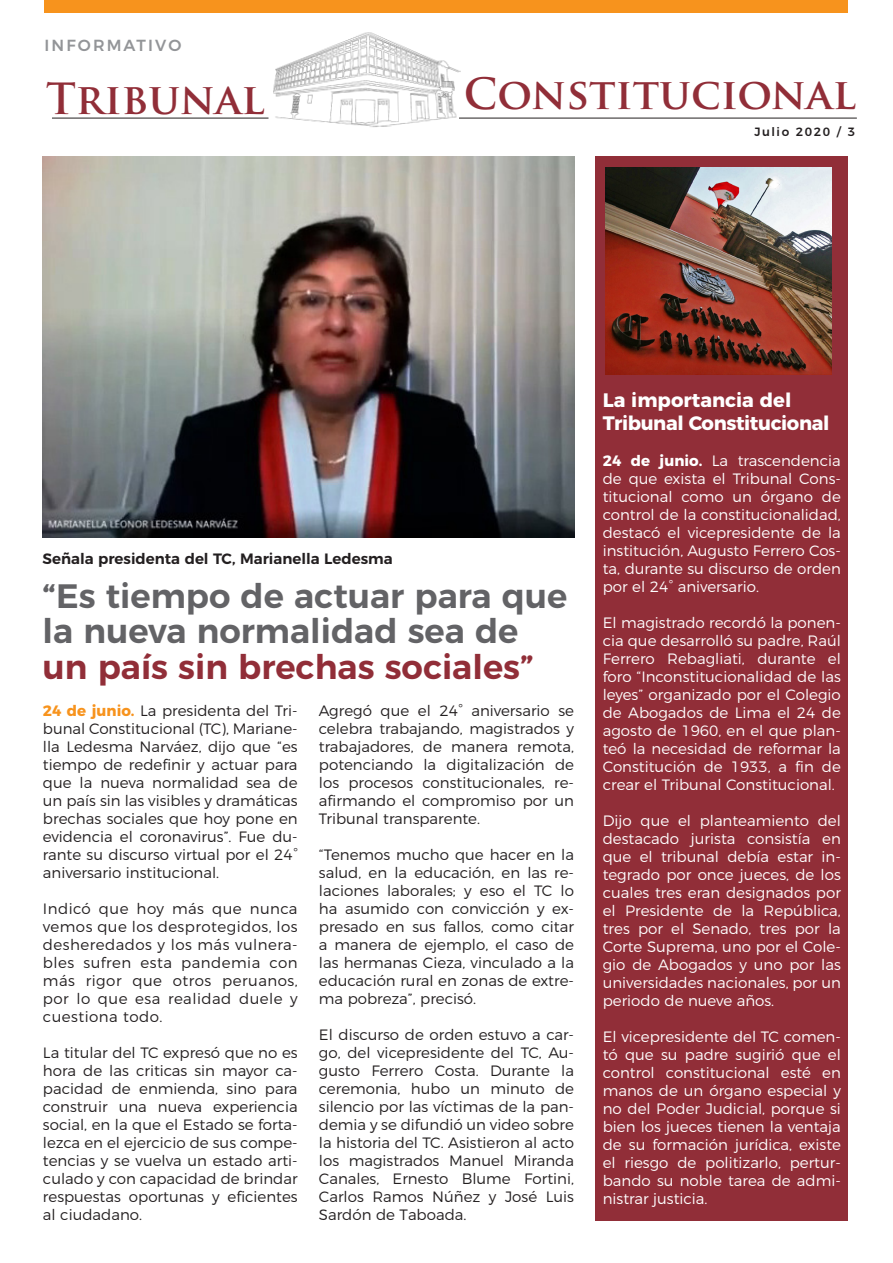
<style>
.page{position:relative;width:893px;height:1263px;background:#fff}
.page>*{position:absolute;margin:0;border:0;box-sizing:border-box;transform-origin:0 0}
.t1{font:700 42px "Trajan Pro";color:#912e38}
.t2{font:600 33.9px/35.2px "Montserrat";color:#636366}
.t3{font:600 33.9px "Montserrat";color:#912e38}
.t4{font:700 19.5px "Montserrat";letter-spacing:-.02em;color:#fff}
.t5{font:700 19.5px "Montserrat";color:#fff}
.t6{font:500 16.05px "Montserrat";letter-spacing:.13em;color:#939598}
.t7{font:300 15px/18px "Montserrat";color:#231f20;text-align:justify}
.t8{font:300 15px/18px "Montserrat";color:#fff;text-align:justify}
.t9{font:600 15px "Montserrat";color:#231f20}
.t10{font:500 12px "Montserrat";letter-spacing:.13em;color:#231f20}
.s1{font-weight:700;color:#f7931d}
.s2{font-weight:700}
</style>
<div class="page">
<img style="left:273px;top:32px;width:189px;height:95px">
<hr style="left:459px;top:118px;width:398px;height:1px;background:#231f20">
<hr style="left:52px;top:118px;width:216px;height:1px;background:#231f20">
<div style="left:44px;top:0;width:803px;height:13px;background:#f7931d"></div>
<img style="left:43px;top:156px;width:531px;height:382px">
<div style="left:595px;top:156px;width:252px;height:1064px;background:#912e38"></div>
<img style="left:605px;top:168px;width:227px;height:207px">
<p class="t6" style="left:45px;top:32px;width:138px">INFORMATIVO</p>
<p class="t1" style="left:46px;top:72px;width:220px">Tribunal</p>
<p class="t1" style="left:464px;top:68px;width:394px">Constitucional</p>
<p class="t10" style="left:754px;top:122px;width:102px">Julio 2020 / 3</p>
<p class="t9" style="left:43px;top:546px;width:352px">Señala presidenta del TC, Marianella Ledesma</p>
<p class="t2" style="left:43px;top:576px;width:526px">“Es tiempo de actuar para que la nueva normalidad sea de</p>
<p class="t3" style="left:43px;top:639px;width:493px">un país sin brechas sociales”</p>
<p class="t7" style="left:43px;top:700px;width:256px"><span class="s1">24 de junio.</span> La presidenta del Tri&shy;bunal Constitucional (TC), Mariane&shy;lla Ledesma Narváez, dijo que “es tiempo de redefinir y actuar para que la nueva normalidad sea de un país sin las visibles y dramáticas brechas sociales que hoy pone en evidencia el coronavirus”. Fue du&shy;rante su discurso virtual por el 24° aniversario institucional.</p>
<p class="t7" style="left:43px;top:898px;width:256px">Indicó que hoy más que nunca vemos que los desprotegidos, los desheredados y los más vulnera&shy;bles sufren esta pandemia con más rigor que otros peruanos, por lo que esa realidad duele y cuestiona todo.</p>
<p class="t7" style="left:43px;top:1042px;width:256px">La titular del TC expresó que no es hora de las criticas sin mayor ca&shy;pacidad de enmienda, sino para construir una nueva experiencia social, en la que el Estado se forta&shy;lezca en el ejercicio de sus compe&shy;tencias y se vuelva un estado arti&shy;culado y con capacidad de brindar respuestas oportunas y eficientes al ciudadano.</p>
<p class="t7" style="left:319px;top:700px;width:257px">Agregó que el 24° aniversario se celebra trabajando, magistrados y trabajadores, de manera remota, potenciando la digitalización de los procesos constitucionales, re&shy;afirmando el compromiso por un Tribunal transparente.</p>
<p class="t7" style="left:319px;top:844px;width:257px">“Tenemos mucho que hacer en la salud, en la educación, en las re&shy;laciones laborales; y eso el TC lo ha asumido con convicción y ex&shy;presado en sus fallos, como citar a manera de ejemplo, el caso de las hermanas Cieza, vinculado a la educación rural en zonas de extre&shy;ma pobreza”, precisó.</p>
<p class="t7" style="left:319px;top:1024px;width:257px">El discurso de orden estuvo a car&shy;go, del vicepresidente del TC, Au&shy;gusto Ferrero Costa. Durante la ceremonia, hubo un minuto de silencio por las víctimas de la pan&shy;demia y se difundió un video sobre la historia del TC. Asistieron al acto los magistrados Manuel Miranda Canales, Ernesto Blume Fortini, Carlos Ramos Núñez y José Luis Sardón de Taboada.</p>
<p class="t5" style="left:603px;top:384px;width:190px">La importancia del</p>
<p class="t4" style="left:603px;top:407px;width:228px">Tribunal Constitucional</p>
<p class="t8" style="left:603px;top:450px;width:240px"><span class="s2">24 de junio.</span> La trascendencia de que exista el Tribunal Cons&shy;titucional como un órgano de control de la constitucionalidad, destacó el vicepresidente de la institución, Augusto Ferrero Cos&shy;ta, durante su discurso de orden por el 24° aniversario.</p>
<p class="t8" style="left:603px;top:612px;width:240px">El magistrado recordó la ponen&shy;cia que desarrolló su padre, Raúl Ferrero Rebagliati, durante el foro “Inconstitucionalidad de las leyes” organizado por el Colegio de Abogados de Lima el 24 de agosto de 1960, en el que plan&shy;teó la necesidad de reformar la Constitución de 1933, a fin de crear el Tribunal Constitucional.</p>
<p class="t8" style="left:603px;top:810px;width:240px">Dijo que el planteamiento del destacado jurista consistía en que el tribunal debía estar in&shy;tegrado por once jueces, de los cuales tres eran designados por el Presidente de la República, tres por el Senado, tres por la Corte Suprema, uno por el Cole&shy;gio de Abogados y uno por las universidades nacionales, por un periodo de nueve años.</p>
<p class="t8" style="left:603px;top:1026px;width:240px">El vicepresidente del TC comen&shy;tó que su padre sugirió que el control constitucional esté en manos de un órgano especial y no del Poder Judicial, porque si bien los jueces tienen la ventaja de su formación jurídica, existe el riesgo de politizarlo, pertur&shy;bando su noble tarea de admi&shy;nistrar justicia.</p>
</div>
